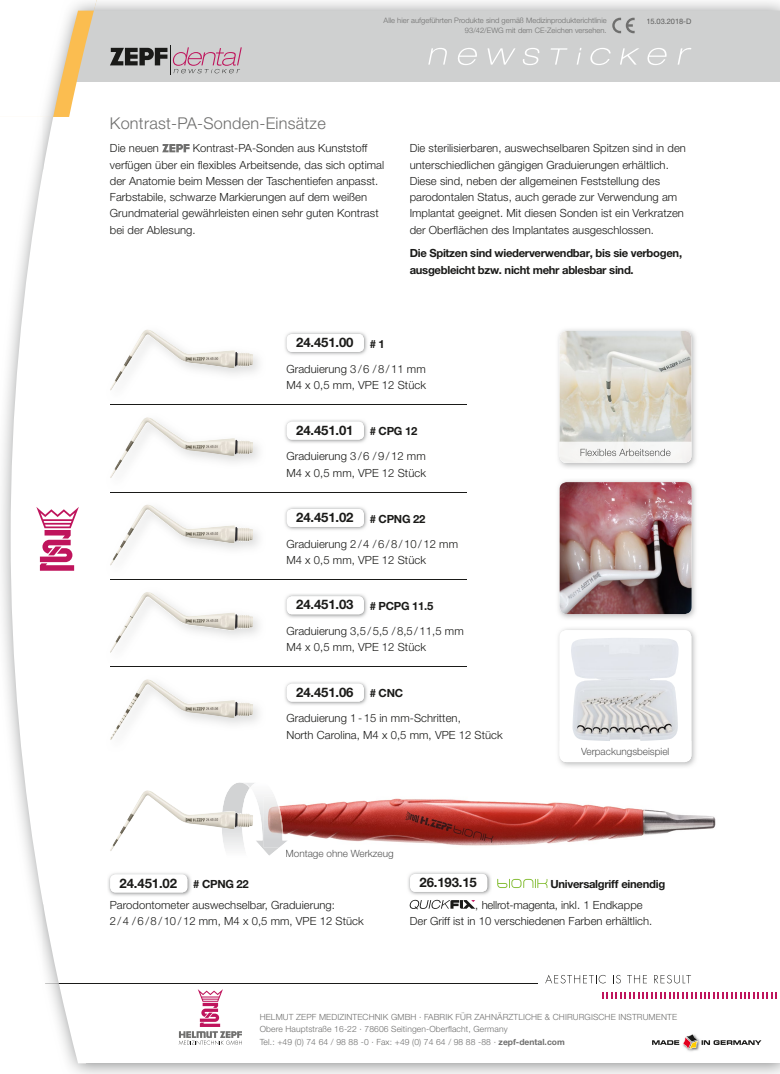
<style>
.page{position:relative;width:780px;height:1074px;background:#fff}
.page>*{position:absolute;margin:0;border:0;box-sizing:border-box;transform-origin:0 0}
.t1{font:300 16.25px "Helvetica Neue LT Pro";letter-spacing:.015em;color:#6f6f6e}
.t2{font:700 13.12px "Helvetica Neue LT Pro";letter-spacing:-.01em;color:#1a1a18}
.t3{font:300 11.25px/16.2px "Helvetica Neue LT Pro";letter-spacing:.005em;color:#1a1a18}
.t4{font:700 11.25px/16.2px "Helvetica Neue LT Pro";letter-spacing:-.025em;color:#1a1a18}
.t5{font:300 10px "Helvetica Neue LT Pro";color:#565656}
.t6{font:300 8.5px/12.5px "Helvetica Neue LT Pro";letter-spacing:.015em;color:#6f6f6e}
.t7{font:300 7.5px "Helvetica Neue LT Pro";letter-spacing:.005em;color:#6f6f6e}
.t8{font:7.5px "Helvetica Neue LT Pro";letter-spacing:-.01em;color:#5d5d5c}
.s1{font-size:11.25px}
.s2{font-weight:700}
</style>
<div class="page">
<img style="left:558px;top:480px;width:138px;height:139px">
<img style="left:559px;top:482px;width:132px;height:132px">
<img style="left:110px;top:329px;width:149px;height:62px">
<img style="left:110px;top:330px;width:134px;height:60px">
<img style="left:142px;top:417px;width:117px;height:44px">
<img style="left:110px;top:422px;width:139px;height:56px">
<img style="left:110px;top:504px;width:149px;height:62px">
<img style="left:110px;top:505px;width:129px;height:60px">
<img style="left:239px;top:615px;width:20px;height:21px">
<img style="left:110px;top:592px;width:129px;height:61px">
<img style="left:239px;top:702px;width:20px;height:22px">
<img style="left:110px;top:679px;width:129px;height:61px">
<hr style="left:110px;top:405px;width:356px;height:1px;background:#1a1a18">
<hr style="left:110px;top:492px;width:356px;height:1px;background:#1a1a18">
<hr style="left:110px;top:579px;width:356px;height:1px;background:#1a1a18">
<hr style="left:110px;top:666px;width:356px;height:1px;background:#1a1a18">
<img style="left:110px;top:790px;width:111px;height:61px">
<img style="left:291px;top:798px;width:425px;height:48px">
<svg style="left:221px;top:782px;width:58px;height:74px"></svg>
<img style="left:275px;top:796px;width:16px;height:51px">
<img style="left:558px;top:329px;width:138px;height:139px">
<img style="left:559px;top:331px;width:132px;height:111px">
<img style="left:558px;top:628px;width:138px;height:139px">
<div style="left:559px;top:630px;width:132px;height:132px;background:#fff;border-radius:7px"></div>
<img style="left:571px;top:638px;width:107px;height:103px">
<svg style="left:559px;top:756px;width:132px;height:6px"></svg>
<div style="left:559px;top:442px;width:132px;height:21px;background:#f5f5f4"></div>
<hr style="left:45px;top:983px;width:493px;height:1px;background:#1a1a18">
<svg style="left:545px;top:974px;width:60px;height:9px"></svg>
<svg style="left:613px;top:975px;width:8px;height:8px"></svg>
<svg style="left:627px;top:975px;width:20px;height:8px"></svg>
<svg style="left:654px;top:975px;width:37px;height:8px"></svg>
<svg style="left:602px;top:992px;width:174px;height:6px"></svg>
<img style="left:687px;top:1049px;width:12px;height:3px">
<svg style="left:652px;top:1034px;width:109px;height:15px"></svg>
<svg style="left:179px;top:989px;width:63px;height:55px"></svg>
<svg style="left:162px;top:144px;width:27px;height:8px"></svg>
<img style="left:285px;top:332px;width:82px;height:23px">
<svg style="left:287px;top:334px;width:77px;height:18px"></svg>
<div style="left:296px;top:338px;width:57px;height:9px;background:#fff"></div>
<img style="left:285px;top:420px;width:82px;height:23px">
<svg style="left:287px;top:422px;width:77px;height:17px"></svg>
<div style="left:296px;top:425px;width:55px;height:10px;background:#fff"></div>
<img style="left:285px;top:507px;width:82px;height:23px">
<svg style="left:287px;top:509px;width:77px;height:18px"></svg>
<div style="left:296px;top:513px;width:57px;height:9px;background:#fff"></div>
<img style="left:285px;top:594px;width:82px;height:24px">
<svg style="left:287px;top:596px;width:77px;height:18px"></svg>
<div style="left:296px;top:600px;width:57px;height:9px;background:#fff"></div>
<img style="left:285px;top:682px;width:82px;height:23px">
<svg style="left:287px;top:683px;width:77px;height:18px"></svg>
<div style="left:296px;top:687px;width:57px;height:10px;background:#fff"></div>
<img style="left:408px;top:872px;width:83px;height:23px">
<svg style="left:410px;top:874px;width:77px;height:18px"></svg>
<div style="left:420px;top:877px;width:56px;height:10px;background:#fff"></div>
<svg style="left:497px;top:879px;width:50px;height:9px"></svg>
<svg style="left:409px;top:900px;width:66px;height:9px"></svg>
<img style="left:108px;top:873px;width:83px;height:23px">
<svg style="left:110px;top:874px;width:77px;height:18px"></svg>
<div style="left:120px;top:878px;width:57px;height:10px;background:#fff"></div>
<img style="left:580px;top:449px;width:90px;height:7px">
<div style="left:581px;top:748px;width:87px;height:9px;background:#fff"></div>
<svg style="left:43px;top:507px;width:36px;height:64px"></svg>
<img style="left:2px;top:127px;width:41px;height:823px">
<img style="left:43px;top:117px;width:10px;height:52px">
<img style="left:43px;top:904px;width:43px;height:170px">
<img style="left:97px;top:1px;width:683px;height:80px">
<svg style="left:45px;top:983px;width:14px;height:1px"></svg>
<img style="left:41px;top:0;width:56px;height:117px">
<p class="t7" style="left:383px;top:16px;width:224px">Alle hier aufgeführten Produkte sind gemäß Medizinprodukterichtlinie</p>
<p class="t8" style="left:646px;top:17px;width:46px">15.03.2018-D</p>
<p class="t7" style="left:465px;top:26px;width:143px">93/42/EWG mit dem CE-Zeichen versehen.</p>
<h1 class="t1" style="left:110px;top:113px;width:217px">Kontrast-PA-Sonden-Einsätze</h1>
<p class="t3" style="left:110px;top:140px;width:51px">Die neuen</p>
<p class="t3" style="left:110px;top:140px;width:276px;text-indent:83px">Kontrast-PA-Sonden aus Kunststoff verfügen über ein flexibles Arbeitsende, das sich optimal der Anatomie beim Messen der Taschentiefen anpasst.<br>Farbstabile, schwarze Markierungen auf dem weißen Grundmaterial gewährleisten einen sehr guten Kontrast bei der Ablesung.</p>
<p class="t3" style="left:409px;top:140px;width:278px">Die sterilisierbaren, auswechselbaren Spitzen sind in den unterschiedlichen gängigen Graduierungen erhältlich.<br>Diese sind, neben der allgemeinen Fest stellung des parodontalen Status, auch gerade zur Verwendung am Implantat geeignet. Mit diesen Sonden ist ein Verkratzen der Oberflächen des Implantates ausgeschlossen.</p>
<p class="t4" style="left:409px;top:245px;width:274px">Die Spitzen sind wieder verwendbar, bis sie verbogen, ausgebleicht bzw. nicht mehr ablesbar sind.</p>
<p class="t2" style="left:296px;top:334px;width:90px">24.451.00 <span class="s1"># 1</span></p>
<p class="t3" style="left:286px;top:360px;width:141px">Graduierung 3 / 6 / 8 / 11 mm<br>M4 x 0,5 mm, VPE 12 Stück</p>
<p class="t2" style="left:296px;top:422px;width:122px">24.451.01 <span class="s1"># CPG 12</span></p>
<p class="t3" style="left:286px;top:448px;width:141px">Graduierung 3 / 6 / 9 / 12 mm<br>M4 x 0,5 mm, VPE 12 Stück</p>
<p class="t2" style="left:296px;top:509px;width:131px">24.451.02 <span class="s1"># CPNG 22</span></p>
<p class="t3" style="left:286px;top:535px;width:173px">Graduierung 2 / 4 / 6 / 8 / 10 / 12 mm<br>M4 x 0,5 mm, VPE 12 Stück</p>
<p class="t2" style="left:296px;top:596px;width:139px">24.451.03 <span class="s1"># PCPG 11.5</span></p>
<p class="t3" style="left:286px;top:622px;width:179px">Graduierung 3,5 / 5,5 / 8,5 / 11,5 mm<br>M4 x 0,5 mm, VPE 12 Stück</p>
<p class="t2" style="left:296px;top:684px;width:108px">24.451.06 <span class="s1"># CNC</span></p>
<p class="t3" style="left:286px;top:710px;width:218px">Graduierung 1 - 15 in mm-Schritten,<br>North Carolina, M4 x 0,5 mm, VPE 12 Stück</p>
<p class="t5" style="left:285px;top:847px;width:110px">Montage ohne Werkzeug</p>
<p class="t5" style="left:581px;top:745px;width:90px">Verpackungsbeispiel</p>
<p class="t2" style="left:120px;top:875px;width:131px">24.451.02 <span class="s1"># CPNG 22</span></p>
<p class="t3" style="left:110px;top:896px;width:255px">Parodontometer auswechselbar, Graduierung:<br>2 / 4 / 6 / 8 / 10 / 12 mm, M4 x 0,5 mm, VPE 12 Stück</p>
<p class="t2" style="left:419px;top:874px;width:59px">26.193.15</p>
<p class="t4" style="left:550px;top:875px;width:116px">Universalgriff einendig</p>
<p class="t3" style="left:409px;top:896px;width:244px;text-indent:66px">, hellrot-magenta, inkl. 1 Endkappe<br>Der Griff ist in 10 verschiedenen Farben erhältlich.</p>
<p class="t6" style="left:260px;top:1010px;width:419px">HELMUT ZEPF MEDIZINTECHNIK GMBH · FABRIK FÜR ZAHNÄRZTLICHE &amp; CHIRURGISCHE INSTRUMENTE<br>Obere Hauptstraße 16-22 · 78606 Seitingen-Oberflacht, Germany<br>Tel.: +49 (0) 74 64 / 98 88 -0 · Fax: +49 (0) 74 64 / 98 88 -88 · <span class="s2">zepf-dental.com</span></p>
</div>
